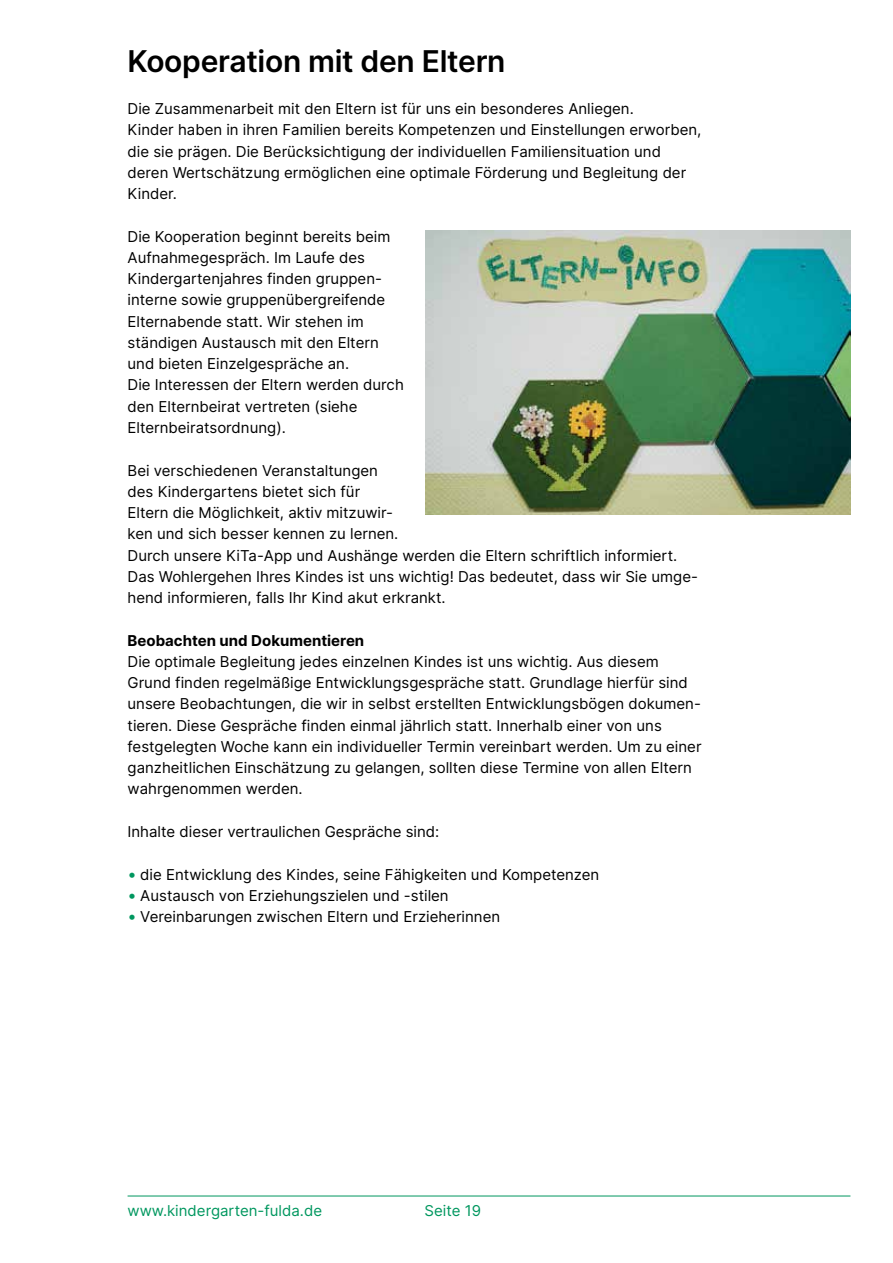
<style>
.page{position:relative;width:893px;height:1263px;background:#fff}
.page>*{position:absolute;margin:0;border:0;box-sizing:border-box;transform-origin:0 0}
.t1{font:600 30px "Inter";letter-spacing:-.01em;color:#000}
.t2{font:15px/21.3px "Inter";color:#000}
.t3{font:15px "Inter";color:#00975f}
.t4{font:700 15px "Inter";color:#000}
.s1{font-size:16.5px;color:#00975f}
</style>
<div class="page">
<hr style="left:128px;top:1196px;width:722px;height:1px;background:#00975f">
<img style="left:425px;top:231px;width:425px;height:283px">
<h1 class="t1" style="left:128px;top:38px;width:379px">Kooperation mit den Eltern</h1>
<p class="t2" style="left:128px;top:98px;width:575px">Die Zusammenarbeit mit den Eltern ist für uns ein besonderes Anliegen.<br>Kinder haben in ihren Familien bereits Kompetenzen und Einstellungen erworben, die sie prägen. Die Berücksichtigung der individuellen Familiensituation und deren Wertschätzung ermöglichen eine optimale Förderung und Begleitung der Kinder.</p>
<p class="t2" style="left:128px;top:225px;width:278px">Die Kooperation beginnt bereits beim Aufnahmegespräch. Im Laufe des Kindergartenjahres finden gruppen&shy;interne sowie gruppenübergreifende Elternabende statt. Wir stehen im ständigen Austausch mit den Eltern und bieten Einzelgespräche an.<br>Die Interessen der Eltern werden durch den Elternbeirat vertreten (siehe Elternbeiratsordnung).</p>
<p class="t2" style="left:128px;top:459px;width:572px">Bei verschiedenen Veranstaltungen<br>des Kindergartens bietet sich für<br>Eltern die Möglichkeit, aktiv mitzuwir-<br>ken und sich besser kennen zu lernen.<br>Durch unsere KiTa-App und Aushänge werden die Eltern schriftlich informiert.<br>Das Wohlergehen Ihres Kindes ist uns wichtig! Das bedeutet, dass wir Sie umge&shy;hend informieren, falls Ihr Kind akut erkrankt.</p>
<p class="t4" style="left:128px;top:629px;width:238px">Beobachten und Dokumentieren</p>
<p class="t2" style="left:128px;top:650px;width:576px">Die optimale Begleitung jedes einzelnen Kindes ist uns wichtig. Aus diesem Grund finden regelmäßige Entwicklungsgespräche statt. Grundlage hierfür sind unsere Beobachtungen, die wir in selbst erstellten Entwicklungsbögen dokumen&shy;tieren. Diese Gespräche finden einmal jährlich statt. Innerhalb einer von uns festgelegten Woche kann ein individueller Termin vereinbart werden. Um zu einer ganzheitlichen Einschätzung zu gelangen, sollten diese Termine von allen Eltern wahrgenommen werden.</p>
<p class="t2" style="left:128px;top:820px;width:313px">Inhalte dieser vertraulichen Gespräche sind:</p>
<p class="t2" style="left:128px;top:863px;width:473px"><span class="s1">•</span> die Entwicklung des Kindes, seine Fähigkeiten und Kompetenzen</p>
<p class="t2" style="left:128px;top:884px;width:323px"><span class="s1">•</span> Austausch von Erziehungszielen und -stilen</p>
<p class="t2" style="left:128px;top:906px;width:374px"><span class="s1">•</span> Vereinbarungen zwischen Eltern und Erzieherinnen</p>
<p class="t3" style="left:128px;top:1199px;width:196px">www.kindergarten-fulda.de</p>
<p class="t3" style="left:424px;top:1199px;width:58px">Seite 19</p>
</div>
